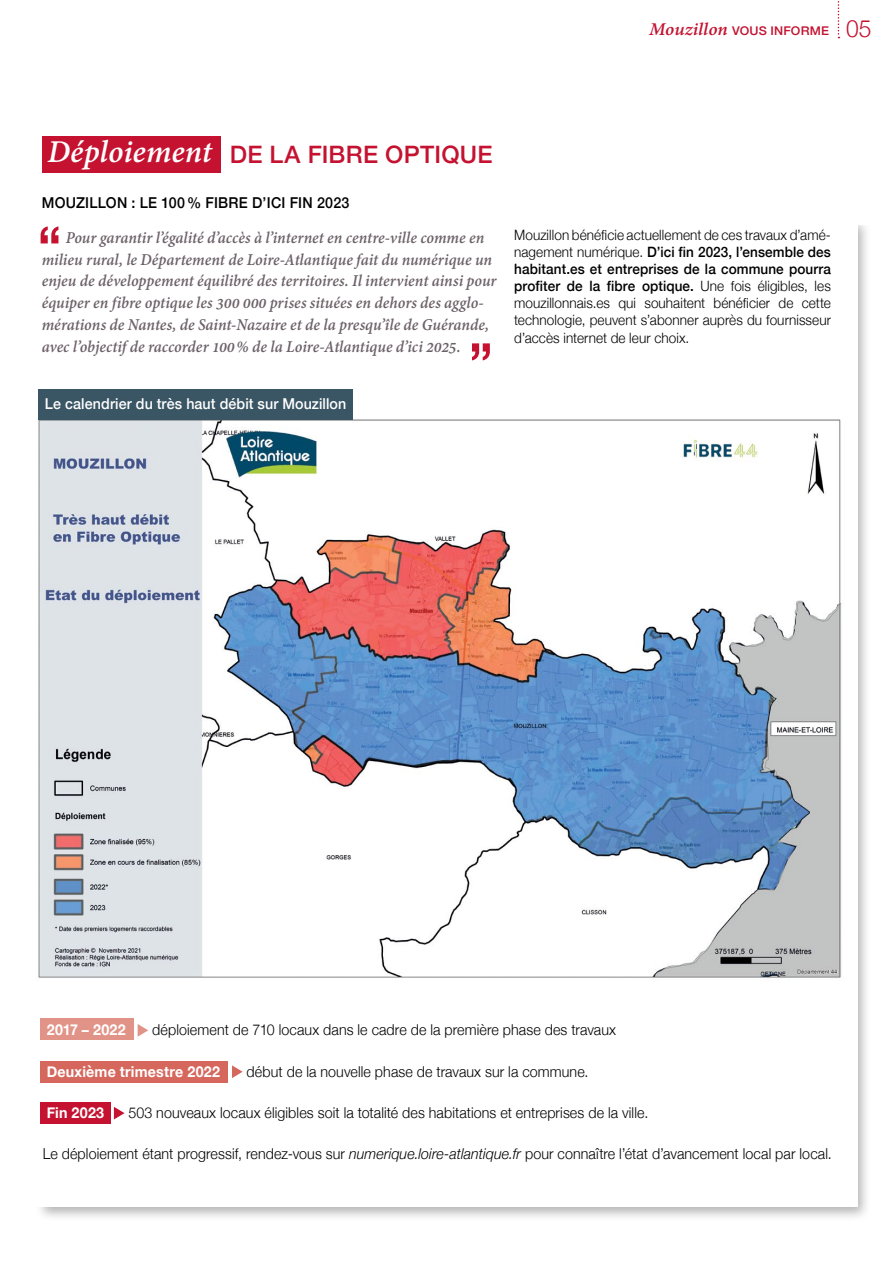
<style>
.page{position:relative;width:893px;height:1263px;background:#fff}
.page>*{position:absolute;margin:0;border:0;box-sizing:border-box;transform-origin:0 0}
.t1{font:500 24px "Helvetica Neue";letter-spacing:.01em;color:#c41230}
.t2{font:italic 700 18px/21.8px "Adobe Devanagari";color:#6c6168;scale:.95 1}
.t3{font:300 15px "Helvetica Neue";letter-spacing:.01em;color:#000;scale:.95 1}
.t4{font:500 15px "Helvetica Neue";letter-spacing:.01em;color:#fff;scale:.95 1}
.t5{font:700 15px "Helvetica Neue";letter-spacing:.02em;color:#fff;scale:.95 1}
.t6{font:500 15px "Helvetica Neue";letter-spacing:.02em;color:#000;scale:.95 1}
.t7{font:300 14.25px/17.1px "Helvetica Neue";letter-spacing:.005em;color:#000;text-align:justify;scale:.95 1}
.t8{font:500 12px "Helvetica Neue";letter-spacing:.015em;color:#c41230;scale:1.05 1}
.s1{font-family:"Adobe Devanagari";font-weight:700;font-style:italic;font-size:19.5px}
.s2{font-weight:300;font-size:24px}
.s3{font-family:"Adobe Devanagari";font-weight:700;font-style:italic;font-size:34.5px;color:#fff}
.s4{font-weight:500}
.s5{font-style:italic}
</style>
<div class="page">
<svg style="left:838px;top:1px;width:1px;height:37px"></svg>
<div style="left:35px;top:217px;width:836px;height:1004px;background:#000;opacity:.3"></div>
<div style="left:41px;top:222px;width:816px;height:985px;background:#fff"></div>
<div style="left:28px;top:198px;width:842px;height:27px;background:#fff"></div>
<div style="left:29px;top:219px;width:21px;height:988px;background:#fff"></div>
<div style="left:42px;top:136px;width:178px;height:37px;background:#c41230"></div>
<svg style="left:40px;top:226px;width:18px;height:17px"></svg>
<svg style="left:472px;top:343px;width:18px;height:17px"></svg>
<img style="left:38px;top:419px;width:804px;height:559px">
<div style="left:38px;top:389px;width:315px;height:31px;background:#3a5563"></div>
<div style="left:40px;top:1019px;width:94px;height:21px;background:#e29387"></div>
<div style="left:40px;top:1061px;width:187px;height:21px;background:#d5675d"></div>
<div style="left:40px;top:1102px;width:71px;height:21px;background:#c41230"></div>
<svg style="left:138px;top:1024px;width:10px;height:13px"></svg>
<svg style="left:232px;top:1065px;width:11px;height:13px"></svg>
<svg style="left:114px;top:1107px;width:11px;height:12px"></svg>
<p class="t8" style="left:649px;top:21px;width:213px"><span class="s1">Mouzillon</span> vous informe <span class="s2">05</span></p>
<h1 class="t1" style="left:48px;top:136px;width:429px"><span class="s3">Déploiement</span> de la fibre optique</h1>
<p class="t6" style="left:42px;top:191px;width:325px">Mouzillon : le 100% fibre d’ici fin 2023</p>
<p class="t2" style="left:42px;top:228px;width:480px;text-indent:24px">Pour garantir l’égalité d’accès à l’internet en centre-ville comme en milieu rural, le Département de Loire-Atlantique fait du numérique un enjeu de développement équilibré des territoires. Il intervient ainsi pour équiper en fibre optique les 300 000 prises situées en dehors des agglo&shy;mérations de Nantes, de Saint-Nazaire et de la presqu’île de Guérande, avec l’objectif de raccorder 100 % de la Loire-Atlantique d’ici 2025.</p>
<p class="t4" style="left:45px;top:391px;width:319px">Le calendrier du très haut débit sur Mouzillon</p>
<p class="t7" style="left:514px;top:225px;width:335px">Mouzillon bénéficie actuellement de ces travaux d’amé&shy;nagement numérique. <span class="s4">D’ici fin 2023, l’ensemble des habitant.es et entreprises de la commune pourra profiter de la fibre optique.</span> Une fois éligibles, les mouzillonnais.es qui souhaitent bénéficier de cette technologie, peuvent s’abonner auprès du fournisseur d’accès internet de leur choix.</p>
<p class="t5" style="left:47px;top:1018px;width:85px">2017 – 2022</p>
<p class="t3" style="left:152px;top:1018px;width:490px">déploiement de 710 locaux dans le cadre de la première phase des travaux</p>
<p class="t5" style="left:47px;top:1059px;width:184px">Deuxième trimestre 2022</p>
<p class="t3" style="left:247px;top:1059px;width:361px">début de la nouvelle phase de travaux sur la commune.</p>
<p class="t5" style="left:47px;top:1101px;width:62px">Fin 2023</p>
<p class="t3" style="left:128px;top:1100px;width:549px">503 nouveaux locaux éligibles soit la totalité des habitations et entreprises de la ville.</p>
<p class="t3" style="left:43px;top:1142px;width:832px">Le déploiement étant progressif, rendez-vous sur <span class="s5">numerique.loire-atlantique.fr</span> pour connaître l’état d’avancement local par local.</p>
</div>
